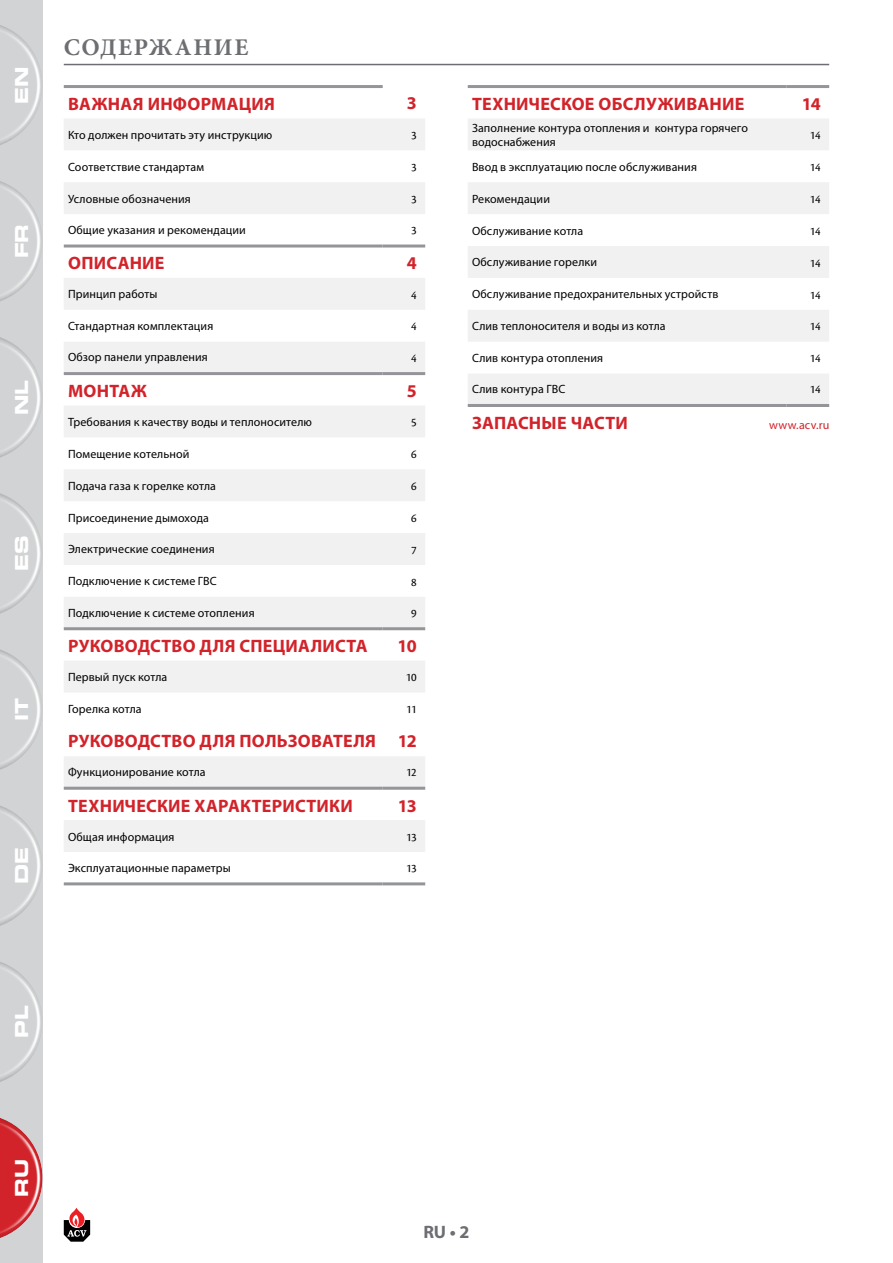
<style>
.page{position:relative;width:893px;height:1263px;background:#fff}
.page>*{position:absolute;margin:0;border:0;box-sizing:border-box;transform-origin:0 0}
.t1{font:700 24px "Minion Pro";letter-spacing:.065em;color:#6d6e71}
.t2{font:700 18px "Myriad Pro";letter-spacing:.015em;color:#d2232a}
.t3{font:18px "Eurostile LT Std Bold Ex 2";letter-spacing:-.005em;color:#fff}
.t4{font:700 18px "Myriad Pro";color:#6d6e71}
.t5{font:12px/14.4px "Myriad Pro";letter-spacing:.01em;color:#000}
.t6{font:12px "Cronos Pro";letter-spacing:-.025em;color:#000}
.t7{font:12px "Myriad Pro";letter-spacing:.03em;color:#d2232a}
</style>
<div class="page">
<svg style="left:64px;top:1208px;width:26px;height:34px"></svg>
<div style="left:0;top:0;width:43px;height:1263px;background:#d1d3d4"></div>
<div style="left:0;top:20px;width:45px;height:131px;background:#000;opacity:.75"></div>
<div style="left:0;top:177px;width:45px;height:130px;background:#000;opacity:.75"></div>
<div style="left:0;top:1113px;width:45px;height:131px;background:#000;opacity:.75"></div>
<div style="left:0;top:957px;width:45px;height:131px;background:#000;opacity:.75"></div>
<div style="left:0;top:801px;width:45px;height:130px;background:#000;opacity:.75"></div>
<div style="left:0;top:645px;width:45px;height:130px;background:#000;opacity:.75"></div>
<div style="left:0;top:489px;width:45px;height:130px;background:#000;opacity:.75"></div>
<div style="left:0;top:333px;width:45px;height:130px;background:#000;opacity:.75"></div>
<hr style="left:64px;top:64px;width:765px;height:1px;background:#6d6e71">
<svg style="left:468px;top:119px;width:361px;height:285px;fill:#f1f1f2"></svg>
<hr style="left:468px;top:85px;width:319px;height:3px;background:#939598">
<hr style="left:787px;top:85px;width:42px;height:3px;background:#939598">
<hr style="left:468px;top:404px;width:319px;height:3px;background:#939598">
<hr style="left:787px;top:404px;width:42px;height:3px;background:#939598">
<svg style="left:64px;top:119px;width:361px;height:733px"></svg>
<hr style="left:64px;top:85px;width:319px;height:3px;background:#939598">
<hr style="left:64px;top:244px;width:319px;height:3px;background:#939598">
<hr style="left:64px;top:372px;width:319px;height:3px;background:#939598">
<hr style="left:64px;top:627px;width:319px;height:3px;background:#939598">
<hr style="left:64px;top:787px;width:319px;height:3px;background:#939598">
<hr style="left:64px;top:882px;width:319px;height:3px;background:#939598">
<hr style="left:383px;top:244px;width:42px;height:3px;background:#939598">
<hr style="left:383px;top:372px;width:42px;height:3px;background:#939598">
<hr style="left:383px;top:627px;width:42px;height:3px;background:#939598">
<hr style="left:383px;top:787px;width:42px;height:3px;background:#939598">
<hr style="left:383px;top:882px;width:42px;height:3px;background:#939598">
<h2 class="t3" style="left:9px;top:104px;width:39px;rotate:-90deg">EN</h2>
<h2 class="t3" style="left:9px;top:258px;width:36px;rotate:-90deg">FR</h2>
<h2 class="t3" style="left:9px;top:415px;width:36px;rotate:-90deg">NL</h2>
<h2 class="t3" style="left:9px;top:571px;width:37px;rotate:-90deg">ES</h2>
<h2 class="t3" style="left:9px;top:721px;width:25px;rotate:-90deg">IT</h2>
<h2 class="t3" style="left:9px;top:884px;width:38px;rotate:-90deg">DE</h2>
<h1 class="t1" style="left:64px;top:31px;width:186px">Содержание</h1>
<h2 class="t2" style="left:68px;top:92px;width:208px">важная информация</h2>
<h2 class="t2" style="left:407px;top:91px;width:11px">3</h2>
<p class="t5" style="left:68px;top:127px;width:206px">Кто должен прочитать эту инструкцию</p>
<p class="t6" style="left:411px;top:128px;width:7px">3</p>
<p class="t5" style="left:68px;top:159px;width:138px">Соответствие стандартам</p>
<p class="t6" style="left:411px;top:160px;width:7px">3</p>
<p class="t5" style="left:68px;top:191px;width:124px">Условные обозначения</p>
<p class="t6" style="left:411px;top:192px;width:7px">3</p>
<p class="t5" style="left:68px;top:222px;width:179px">Общие указания и рекомендации</p>
<p class="t6" style="left:411px;top:223px;width:7px">3</p>
<h2 class="t2" style="left:68px;top:252px;width:14px">ОПИ</h2>
<h2 class="t2" style="left:106px;top:252px;width:60px">сание</h2>
<h2 class="t2" style="left:407px;top:252px;width:11px">4</h2>
<p class="t5" style="left:68px;top:287px;width:91px">Принцип работы</p>
<p class="t6" style="left:411px;top:288px;width:7px">4</p>
<p class="t5" style="left:68px;top:319px;width:147px">Стандартная комплектация</p>
<p class="t6" style="left:411px;top:320px;width:7px">4</p>
<p class="t5" style="left:68px;top:350px;width:141px">Обзор панели управления</p>
<p class="t6" style="left:411px;top:351px;width:7px">4</p>
<h2 class="t2" style="left:68px;top:379px;width:78px">Монтаж</h2>
<h2 class="t2" style="left:407px;top:379px;width:11px">5</h2>
<p class="t5" style="left:68px;top:414px;width:246px">Требования к качеству воды и теплоносителю</p>
<p class="t6" style="left:411px;top:415px;width:7px">5</p>
<p class="t5" style="left:68px;top:446px;width:123px">Помещение котельной</p>
<p class="t6" style="left:411px;top:447px;width:7px">6</p>
<p class="t5" style="left:68px;top:478px;width:149px">Подача газа к горелке котла</p>
<p class="t6" style="left:411px;top:479px;width:7px">6</p>
<p class="t5" style="left:68px;top:510px;width:143px">Присоединение дымохода</p>
<p class="t6" style="left:411px;top:511px;width:7px">6</p>
<p class="t5" style="left:68px;top:542px;width:148px">Электрические соединения</p>
<p class="t6" style="left:411px;top:543px;width:7px">7</p>
<p class="t5" style="left:68px;top:574px;width:150px">Подключение к системе ГВС</p>
<p class="t6" style="left:411px;top:575px;width:7px">8</p>
<p class="t5" style="left:68px;top:605px;width:188px">Подключение к системе отопления</p>
<p class="t6" style="left:411px;top:606px;width:7px">9</p>
<h2 class="t2" style="left:68px;top:634px;width:301px">Руководство для Специалиста</h2>
<h2 class="t2" style="left:398px;top:634px;width:21px">10</h2>
<p class="t5" style="left:68px;top:670px;width:101px">Первый пуск котла</p>
<p class="t6" style="left:406px;top:671px;width:13px">10</p>
<p class="t5" style="left:68px;top:701px;width:75px">Горелка котла</p>
<p class="t6" style="left:406px;top:702px;width:12px">11</p>
<h2 class="t2" style="left:68px;top:729px;width:309px">Руководство для пользователя</h2>
<h2 class="t2" style="left:398px;top:729px;width:20px">12</h2>
<p class="t5" style="left:68px;top:765px;width:139px">Функционирование котла</p>
<p class="t6" style="left:406px;top:765px;width:12px">12</p>
<h2 class="t2" style="left:68px;top:794px;width:286px">Технические характеристики</h2>
<h2 class="t2" style="left:398px;top:794px;width:20px">13</h2>
<p class="t5" style="left:68px;top:829px;width:108px">Общая информация</p>
<p class="t6" style="left:406px;top:830px;width:12px">13</p>
<p class="t5" style="left:68px;top:860px;width:164px">Эксплуатационные параметры</p>
<p class="t6" style="left:406px;top:861px;width:12px">13</p>
<h2 class="t3" style="left:9px;top:1038px;width:34px;rotate:-90deg">PL</h2>
<h2 class="t2" style="left:472px;top:92px;width:274px">Техническое обслуживание</h2>
<h2 class="t2" style="left:802px;top:92px;width:20px">14</h2>
<p class="t5" style="left:472px;top:120px;width:278px">Заполнение контура отопления и контура горячего водоснабжения</p>
<p class="t6" style="left:810px;top:128px;width:12px">14</p>
<p class="t5" style="left:472px;top:159px;width:226px">Ввод в эксплуатацию после обслуживания</p>
<p class="t6" style="left:810px;top:160px;width:12px">14</p>
<p class="t5" style="left:472px;top:191px;width:79px">Рекомендации</p>
<p class="t6" style="left:810px;top:192px;width:12px">14</p>
<p class="t5" style="left:472px;top:223px;width:113px">Обслуживание котла</p>
<p class="t6" style="left:810px;top:224px;width:12px">14</p>
<p class="t5" style="left:472px;top:255px;width:127px">Обслуживание горелки</p>
<p class="t6" style="left:810px;top:256px;width:12px">14</p>
<p class="t5" style="left:472px;top:287px;width:248px">Обслуживание предохранительных устройств</p>
<p class="t6" style="left:810px;top:288px;width:12px">14</p>
<p class="t5" style="left:472px;top:319px;width:195px">Слив теплоносителя и воды из котла</p>
<p class="t6" style="left:810px;top:320px;width:12px">14</p>
<p class="t5" style="left:472px;top:351px;width:133px">Слив контура отопления</p>
<p class="t6" style="left:810px;top:352px;width:12px">14</p>
<p class="t5" style="left:472px;top:382px;width:95px">Слив контура ГВС</p>
<p class="t6" style="left:810px;top:383px;width:12px">14</p>
<h2 class="t2" style="left:472px;top:411px;width:157px">Запасные части</h2>
<p class="t7" style="left:769px;top:417px;width:62px">www.acv.ru</p>
<h2 class="t3" style="left:9px;top:1197px;width:39px;rotate:-90deg">RU</h2>
<h2 class="t4" style="left:423px;top:1220px;width:48px">RU • 2</h2>
</div>
